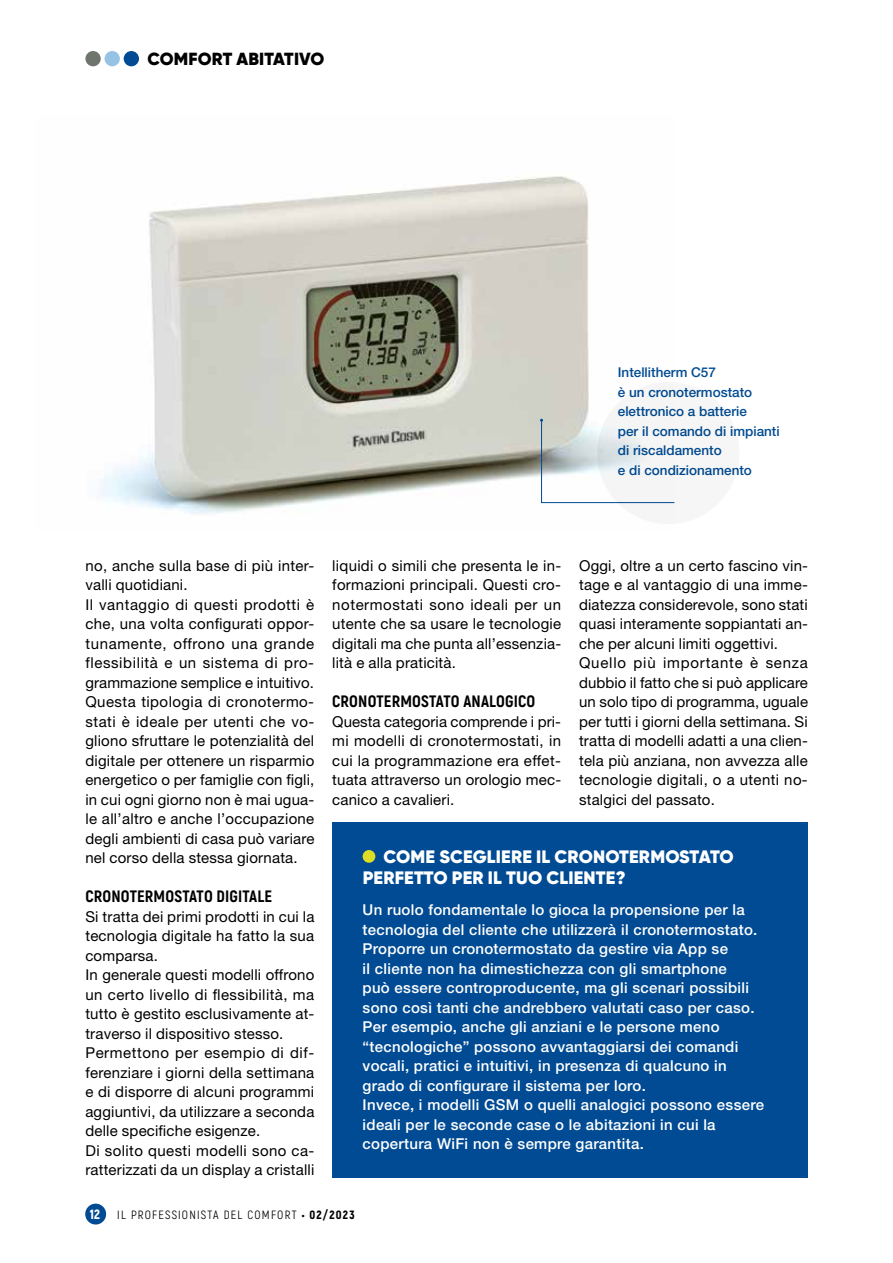
<style>
.page{position:relative;width:893px;height:1263px;background:#fff}
.page>*{position:absolute;margin:0;border:0;box-sizing:border-box;transform-origin:0 0}
.t1{font:900 18px/21px "Gilroy";letter-spacing:.01em;color:#fff}
.t2{font:900 17.55px "Gilroy";letter-spacing:.01em;color:#000}
.t3{font:800 16.5px "Akrobat";letter-spacing:.01em;color:#000}
.t4{font:15px/19.5px "Helvetica Neue LT Std";letter-spacing:.01em;color:#000}
.t5{font:500 15px/19.5px "Helvetica Neue LT Std";letter-spacing:.02em;color:#fff}
.t6{font:500 13.5px/19.5px "Helvetica Neue LT Std";color:#004b93}
.t7{font:900 13.5px "Akrobat";color:#fff}
.t8{font:12px "Akrobat";letter-spacing:.1em;color:#000}
.s1{font-weight:900}
</style>
<div class="page">
<hr style="left:892px;top:0;width:1px;height:600px;background:#e8e6e4">
<div style="left:85px;top:1203px;width:21px;height:21px;background:#004b93;border-radius:50%"></div>
<div style="left:124px;top:51px;width:15px;height:15px;background:#004b93;border-radius:50%"></div>
<div style="left:105px;top:51px;width:15px;height:15px;background:#96c3e4;border-radius:50%"></div>
<div style="left:85px;top:51px;width:16px;height:15px;background:#6d756c;border-radius:50%"></div>
<img style="left:99px;top:176px;width:519px;height:338px">
<hr style="left:541px;top:420px;width:1px;height:83px;background:#004b93">
<hr style="left:541px;top:502px;width:133px;height:1px;background:#004b93">
<div style="left:597px;top:382px;width:142px;height:142px;background:#f6f6f6;border-radius:50%"></div>
<div style="left:332px;top:823px;width:476px;height:355px;background:#004b93"></div>
<div style="left:363px;top:850px;width:12px;height:13px;background:#dedd26;border-radius:50%"></div>
<p class="t2" style="left:148px;top:48px;width:178px">COMFORT ABITATIVO</p>
<p class="t6" style="left:618px;top:362px;width:163px">Intellitherm C57<br>è un cronotermostato elettronico a batterie<br>per il comando di impianti di riscaldamento<br>e di condizionamento</p>
<p class="t4" style="left:85px;top:555px;width:230px">no, anche sulla base di più inter&shy;valli quotidiani.<br>Il vantaggio di questi prodotti è che, una volta configurati oppor&shy;tunamente, offrono una grande flessibilità e un sistema di pro&shy;grammazione semplice e intuitivo.<br>Questa tipologia di cronotermo&shy;stati è ideale per utenti che vo&shy;gliono sfruttare le potenzialità del digitale per ottenere un risparmio energetico o per famiglie con figli, in cui ogni giorno non è mai ugua&shy;le all’altro e anche l’occupazione degli ambienti di casa può variare nel corso della stessa giornata.</p>
<p class="t3" style="left:85px;top:886px;width:188px">CRONOTERMOSTATO DIGITALE</p>
<p class="t4" style="left:85px;top:906px;width:231px">Si tratta dei primi prodotti in cui la tecnologia digitale ha fatto la sua comparsa.<br>In generale questi modelli offrono un certo livello di flessibilità, ma tutto è gestito esclusivamente at&shy;traverso il dispositivo stesso.<br>Permettono per esempio di dif&shy;ferenziare i giorni della settimana e di disporre di alcuni programmi aggiuntivi, da utilizzare a seconda delle specifiche esigenze.<br>Di solito questi modelli sono ca&shy;ratterizzati da un display a cristalli</p>
<p class="t4" style="left:332px;top:555px;width:230px;text-align:justify">liquidi o simili che presenta le in&shy;formazioni principali. Questi cro&shy;notermostati sono ideali per un utente che sa usare le tecnologie digitali ma che punta all’essenzia&shy;lità e alla praticità.</p>
<p class="t3" style="left:332px;top:691px;width:204px">CRONOTERMOSTATO ANALOGICO</p>
<p class="t4" style="left:332px;top:711px;width:230px;text-align:justify">Questa categoria comprende i pri&shy;mi modelli di cronotermostati, in cui la programmazione era effet&shy;tuata attraverso un orologio mec&shy;canico a cavalieri.</p>
<p class="t4" style="left:579px;top:555px;width:230px">Oggi, oltre a un certo fascino vin&shy;tage e al vantaggio di una imme&shy;diatezza considerevole, sono stati quasi interamente soppiantati an&shy;che per alcuni limiti oggettivi.<br>Quello più importante è senza dubbio il fatto che si può applicare un solo tipo di programma, uguale per tutti i giorni della settimana. Si tratta di modelli adatti a una clien&shy;tela più anziana, non avvezza alle tecnologie digitali, o a utenti no&shy;stalgici del passato.</p>
<p class="t1" style="left:363px;top:846px;width:372px;text-indent:21px">COME SCEGLIERE IL CRONOTERMOSTATO<br>PERFETTO PER IL TUO CLIENTE?</p>
<p class="t5" style="left:363px;top:900px;width:403px">Un ruolo fondamentale lo gioca la propensione per la tecnologia del cliente che utilizzerà il cronotermostato.<br>Proporre un cronotermostato da gestire via App se<br>il cliente non ha dimestichezza con gli smartphone<br>può essere controproducente, ma gli scenari possibili sono così tanti che andrebbero valutati caso per caso.<br>Per esempio, anche gli anziani e le persone meno “tecnologiche” possono avvantaggiarsi dei comandi vocali, pratici e intuitivi, in presenza di qualcuno in grado di configurare il sistema per loro.<br>Invece, i modelli GSM o quelli analogici possono essere ideali per le seconde case o le abitazioni in cui la copertura WiFi non è sempre garantita.</p>
<p class="t7" style="left:90px;top:1205px;width:12px">12</p>
<p class="t8" style="left:117px;top:1207px;width:239px">IL PROFESSIONISTA DEL COMFORT <span class="s1">• 02/2023</span></p>
</div>
